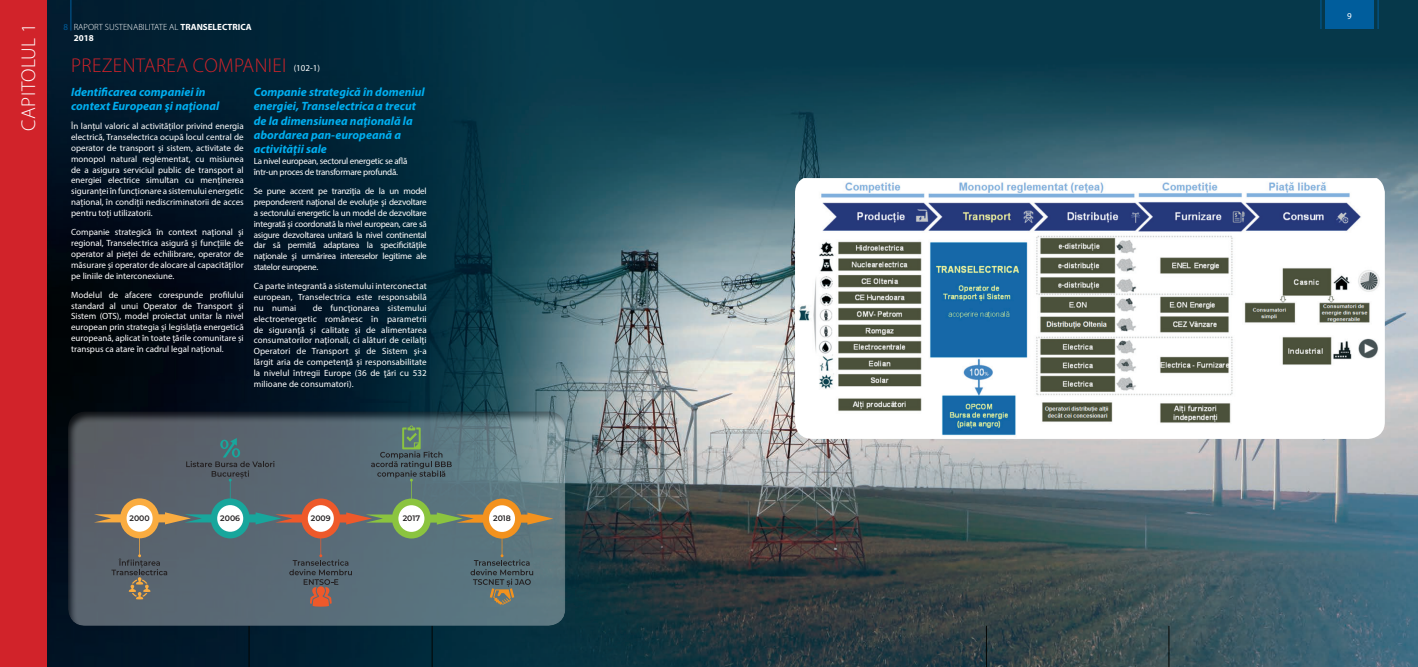
<style>
.page{position:relative;width:1418px;height:667px;background:#fff}
.page>*{position:absolute;margin:0;border:0;box-sizing:border-box;transform-origin:0 0}
.t1{font:300 20px "Myriad Pro";letter-spacing:.02em;color:#d1232a}
.t2{font:300 20px "Myriad Pro";color:#fff}
.t3{font:italic 700 12px/14.4px "Myriad Pro";color:#00aeef}
.t4{font:9px/10.8px "Myriad Pro";color:#fff;text-align:justify}
.t5{font:9px/10.8px "Myriad Pro";letter-spacing:-.025em;color:#fff}
.t6{font:300 9px/10.8px "Myriad Pro";color:#fff}
.t7{font:600 8px "Montserrat";color:#231f20}
.s1{font-weight:400;color:#005d9c}
.s2{font-weight:700}
</style>
<div class="page">
<img style="left:46px;top:0;width:1371px;height:666px">
<hr style="left:70px;top:0;width:1px;height:31px;background:#005d9c">
<hr style="left:985px;top:625px;width:1px;height:41px;background:#040503">
<hr style="left:1168px;top:625px;width:1px;height:41px;background:#040503">
<svg style="left:1320px;top:0;width:1px;height:29px"></svg>
<svg style="left:1377px;top:0;width:1px;height:29px"></svg>
<hr style="left:248px;top:625px;width:1px;height:41px;background:#040503">
<hr style="left:431px;top:625px;width:1px;height:41px;background:#040503">
<div style="left:1325px;top:0;width:48px;height:28px;background:#005d9c"></div>
<div style="left:68px;top:410px;width:498px;height:216px;background:#231f20;opacity:.97"></div>
<div style="left:120px;top:498px;width:39px;height:40px;background:#faac40;border-radius:50%"></div>
<svg style="left:127px;top:504px;width:26px;height:27px"></svg>
<div style="left:211px;top:498px;width:39px;height:40px;background:#18a69c;border-radius:50%"></div>
<div style="left:217px;top:504px;width:26px;height:27px;background:#fff;border-radius:50%"></div>
<div style="left:301px;top:498px;width:39px;height:40px;background:#ee592a;border-radius:50%"></div>
<div style="left:308px;top:505px;width:26px;height:26px;background:#fff;border-radius:50%"></div>
<div style="left:392px;top:498px;width:39px;height:40px;background:#8bc43f;border-radius:50%"></div>
<div style="left:398px;top:505px;width:26px;height:26px;background:#fff;border-radius:50%"></div>
<svg style="left:94px;top:512px;width:459px;height:12px"></svg>
<div style="left:482px;top:498px;width:39px;height:40px;background:#f3921e;border-radius:50%"></div>
<div style="left:489px;top:505px;width:26px;height:26px;background:#fff;border-radius:50%"></div>
<svg style="left:111px;top:554px;width:56px;height:45px;background:#5e6265"></svg>
<svg style="left:289px;top:554px;width:63px;height:52px;background:#616267"></svg>
<svg style="left:470px;top:554px;width:63px;height:50px;background:#5b6d6f"></svg>
<svg style="left:186px;top:437px;width:88px;height:44px;background:#526069"></svg>
<svg style="left:371px;top:425px;width:81px;height:56px;background:#566e71"></svg>
<img style="left:795px;top:178px;width:589px;height:260px">
<div style="left:0;top:0;width:46px;height:666px;background:#d1232a"></div>
<h1 class="t2" style="left:18px;top:130px;width:108px;rotate:-90deg">CAPITOLU L 1</h1>
<p class="t6" style="left:74px;top:22px;width:179px;text-indent:-10px"><span class="s1">8</span> RAPORT SUSTENABILITATE AL <span class="s2">TRANSELECTRICA<br>2018</span></p>
<h1 class="t1" style="left:71px;top:54px;width:147px">PREZENTAREA COMP</h1>
<h1 class="t1" style="left:242px;top:54px;width:32px">ANIEI</h1>
<h2 class="t3" style="left:71px;top:84px;width:150px">Identificarea companiei în context European şi naţional</h2>
<p class="t4" style="left:71px;top:121px;width:174px">În lanțul valoric al activităților privind energia electrică, Transelectrica ocupă locul central de operator de transport și sistem, activitate de monopol natural reglementat, cu misiunea de a asigura serviciul public de transport al energiei electrice simultan cu menținerea siguranței în funcționare a sistemului energetic național, în condiții nediscriminatorii de acces pentru toți utilizatorii.</p>
<p class="t4" style="left:71px;top:226px;width:174px">Companie strategică în context naţional şi regional, Transelectrica asigură și funcțiile de operator al pieței de echilibrare, operator de măsurare și operator de alocare al capacităților pe liniile de interconexiune.</p>
<p class="t4" style="left:71px;top:289px;width:174px">Modelul de afacere corespunde profilului standard al unui Operator de Transport și Sistem (OTS), model proiectat unitar la nivel european prin strategia și legislația energetică europeană, aplicat în toate țările comunitare și transpus ca atare în cadrul legal național.</p>
<p class="t4" style="left:294px;top:62px;width:28px">(102-1)</p>
<h2 class="t3" style="left:254px;top:84px;width:172px">Companie strategică în domeniul energiei, Transelectrica a trecut de la dimensiunea naţională la abordarea pan-europeană a activităţii sale</h2>
<p class="t5" style="left:254px;top:155px;width:155px">La nivel european, sectorul energetic se află într-un proces de transformare profundă.</p>
<p class="t4" style="left:254px;top:185px;width:174px">Se pune accent pe tranziţia de la un model preponderent naţional de evoluţie şi dezvoltare a sectorului energetic la un model de dezvoltare integrată şi coordonată la nivel european, care să asigure dezvoltarea unitară la nivel continental dar să permită adaptarea la specificităţile naţionale şi urmărirea intereselor legitime ale statelor europene.</p>
<p class="t4" style="left:254px;top:280px;width:174px">Ca parte integrantă a sistemului interconectat european, Transelectrica este responsabilă nu numai</p>
<p class="t4" style="left:254px;top:302px;width:174px;text-indent:59px">de funcţionarea sistemului electroenergetic românesc în parametrii de siguranţă şi calitate şi de alimentarea consumatorilor naţionali, ci alături de ceilalţi Operatori de Transport şi de Sistem şi-a lărgit aria de competenţă şi responsabilitate la nivelul întregii Europe (36 de ţări cu 532 milioane de consumatori).</p>
<p class="t7" style="left:129px;top:512px;width:22px">2000</p>
<p class="t7" style="left:220px;top:512px;width:21px">2006</p>
<p class="t7" style="left:311px;top:512px;width:21px">2009</p>
<p class="t7" style="left:403px;top:512px;width:19px">2017</p>
<p class="t7" style="left:493px;top:512px;width:19px">2018</p>
<p class="t4" style="left:1346px;top:11px;width:6px">9</p>
</div>
